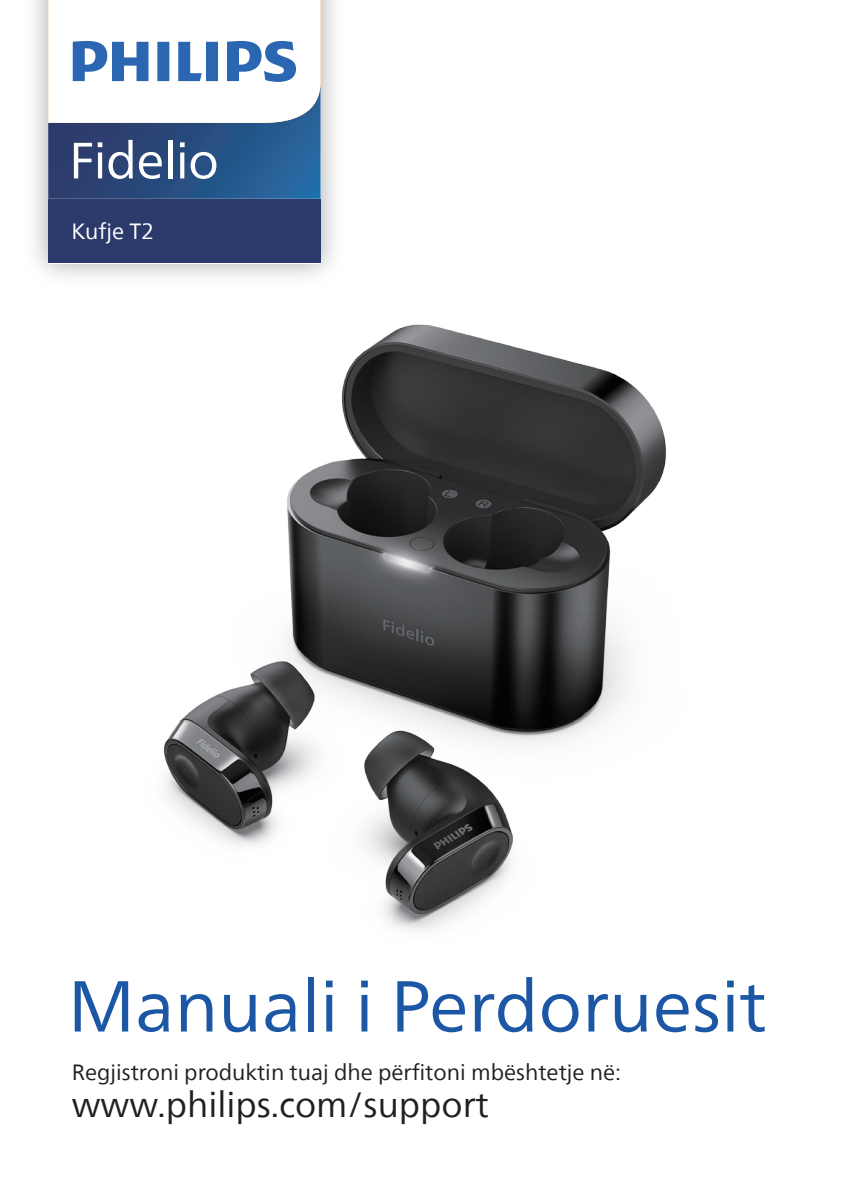
<style>
.page{position:relative;width:842px;height:1191px;background:#fff}
.page>*{position:absolute;margin:0;border:0;box-sizing:border-box;transform-origin:0 0}
.t1{font:72px "Neue Frutiger World";color:#1c57a5}
.t2{font:35px "Neue Frutiger World";color:#231f20}
.t3{font:22px "Neue Frutiger World";color:#231f20}
.t4{font:22px "Neue Frutiger World";color:#fff}
</style>
<div class="page">
<img style="left:163px;top:324px;width:504px;height:607px">
<div style="left:48px;top:199px;width:273px;height:64px;background:#2c3a6b"></div>
<svg style="left:48px;top:0;width:273px;height:199px"></svg>
<p class="t4" style="left:71px;top:214px;width:84px">Kufje T2</p>
<p class="t1" style="left:68px;top:950px;width:700px">Manuali i Perdoruesit</p>
<p class="t3" style="left:72px;top:1055px;width:551px">Regjistroni produktin tuaj dhe përfitoni mbështetje në:</p>
<p class="t2" style="left:72px;top:1077px;width:419px">www.philips.com/support</p>
</div>
